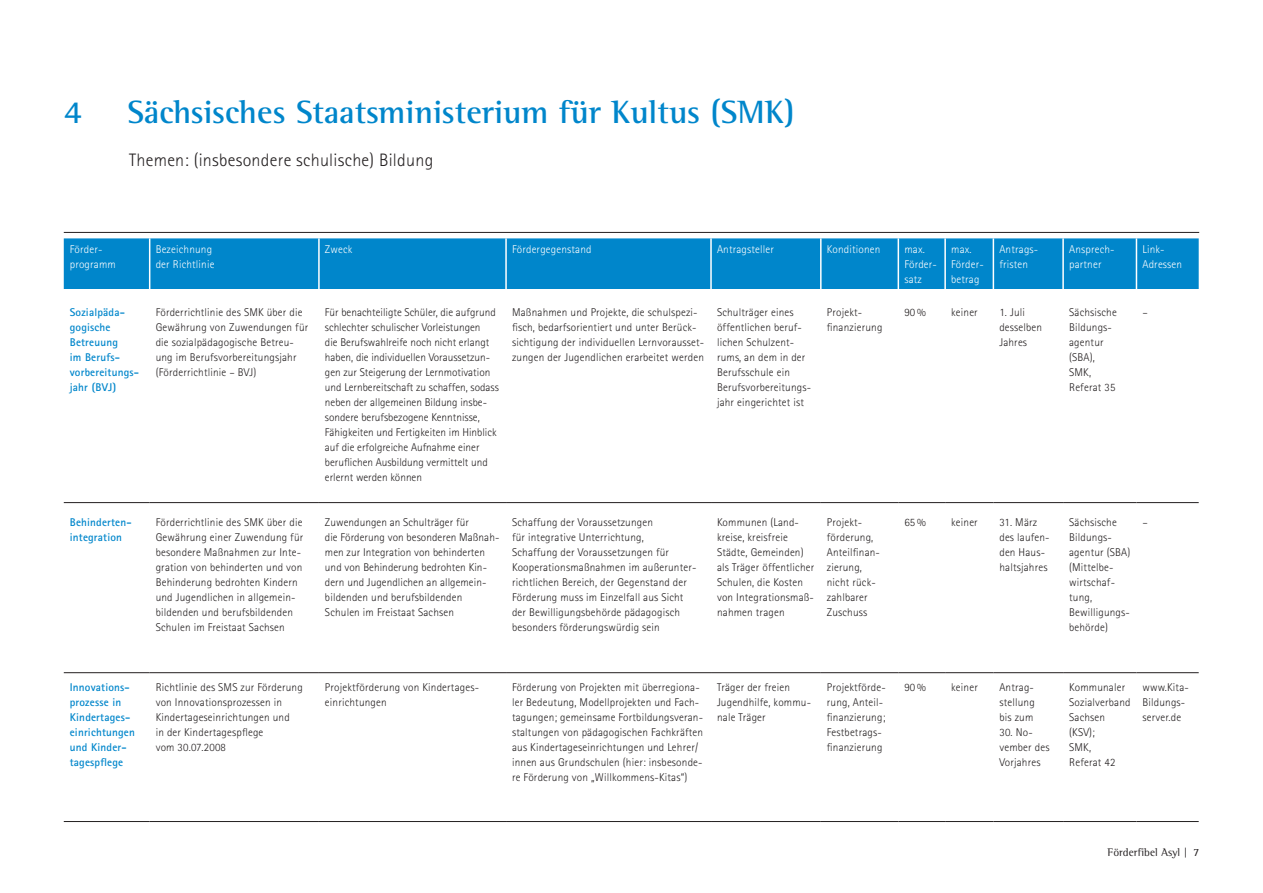
<style>
.page{position:relative;width:1263px;height:893px;background:#fff}
.page>*{position:absolute;margin:0;border:0;box-sizing:border-box;transform-origin:0 0}
.t1{font:700 33px "Rotis Semi Serif";color:#0086cb}
.t2{font:300 18px "Rotis Sans Serif";letter-spacing:.015em;color:#231f20}
.t3{font:300 11.25px/15px "Rotis Sans Serif";letter-spacing:.015em;color:#231f20}
.t4{font:300 11.25px/15px "Rotis Sans Serif";letter-spacing:.015em;color:#fff}
.t5{font:700 11.25px/15px "Rotis Sans Serif";letter-spacing:.015em;color:#0086cb}
.t6{font:11.25px "Rotis Semi Serif";letter-spacing:.01em;color:#231f20}
</style>
<div class="page">
<hr style="left:64px;top:232px;width:1135px;height:1px;background:#231f20">
<div style="left:64px;top:238px;width:1135px;height:51px;background:#0086cb"></div>
<hr style="left:149px;top:238px;width:1px;height:51px;background:#fff">
<hr style="left:318px;top:238px;width:2px;height:51px;background:#fff">
<hr style="left:505px;top:238px;width:2px;height:51px;background:#fff">
<hr style="left:710px;top:238px;width:2px;height:51px;background:#fff">
<hr style="left:820px;top:238px;width:1px;height:51px;background:#fff">
<hr style="left:897px;top:238px;width:2px;height:51px;background:#fff">
<hr style="left:944px;top:238px;width:2px;height:51px;background:#fff">
<hr style="left:993px;top:238px;width:1px;height:51px;background:#fff">
<hr style="left:1062px;top:238px;width:2px;height:51px;background:#fff">
<hr style="left:1136px;top:238px;width:1px;height:51px;background:#fff">
<hr style="left:64px;top:502px;width:86px;height:1px;background:#231f20">
<hr style="left:150px;top:502px;width:169px;height:1px;background:#231f20">
<hr style="left:319px;top:502px;width:187px;height:1px;background:#231f20">
<hr style="left:506px;top:502px;width:205px;height:1px;background:#231f20">
<hr style="left:711px;top:502px;width:110px;height:1px;background:#231f20">
<hr style="left:821px;top:502px;width:77px;height:1px;background:#231f20">
<hr style="left:898px;top:502px;width:47px;height:1px;background:#231f20">
<hr style="left:945px;top:502px;width:48px;height:1px;background:#231f20">
<hr style="left:993px;top:502px;width:70px;height:1px;background:#231f20">
<hr style="left:1063px;top:502px;width:73px;height:1px;background:#231f20">
<hr style="left:1136px;top:502px;width:63px;height:1px;background:#231f20">
<hr style="left:64px;top:672px;width:86px;height:1px;background:#231f20">
<hr style="left:150px;top:672px;width:169px;height:1px;background:#231f20">
<hr style="left:319px;top:672px;width:187px;height:1px;background:#231f20">
<hr style="left:506px;top:672px;width:205px;height:1px;background:#231f20">
<hr style="left:711px;top:672px;width:110px;height:1px;background:#231f20">
<hr style="left:821px;top:672px;width:77px;height:1px;background:#231f20">
<hr style="left:898px;top:672px;width:47px;height:1px;background:#231f20">
<hr style="left:945px;top:672px;width:48px;height:1px;background:#231f20">
<hr style="left:993px;top:672px;width:70px;height:1px;background:#231f20">
<hr style="left:1063px;top:672px;width:73px;height:1px;background:#231f20">
<hr style="left:1136px;top:672px;width:63px;height:1px;background:#231f20">
<hr style="left:64px;top:821px;width:86px;height:1px;background:#231f20">
<hr style="left:150px;top:821px;width:169px;height:1px;background:#231f20">
<hr style="left:319px;top:821px;width:187px;height:1px;background:#231f20">
<hr style="left:506px;top:821px;width:205px;height:1px;background:#231f20">
<hr style="left:711px;top:821px;width:110px;height:1px;background:#231f20">
<hr style="left:821px;top:821px;width:77px;height:1px;background:#231f20">
<hr style="left:898px;top:821px;width:47px;height:1px;background:#231f20">
<hr style="left:945px;top:821px;width:48px;height:1px;background:#231f20">
<hr style="left:993px;top:821px;width:70px;height:1px;background:#231f20">
<hr style="left:1063px;top:821px;width:73px;height:1px;background:#231f20">
<hr style="left:1136px;top:821px;width:63px;height:1px;background:#231f20">
<h1 class="t1" style="left:64px;top:92px;width:20px">4</h1>
<h1 class="t1" style="left:128px;top:92px;width:668px">Sächsisches Staatsministerium für Kultus (SMK)</h1>
<h2 class="t2" style="left:129px;top:150px;width:306px">Themen: (insbesondere schulische) Bildung</h2>
<p class="t4" style="left:70px;top:242px;width:48px">Förder&shy;programm</p>
<p class="t4" style="left:156px;top:242px;width:60px">Bezeichnung der Richtlinie</p>
<p class="t4" style="left:325px;top:242px;width:29px">Zweck</p>
<p class="t4" style="left:512px;top:242px;width:81px">Fördergegenstand</p>
<p class="t4" style="left:717px;top:242px;width:59px">Antragsteller</p>
<p class="t4" style="left:827px;top:242px;width:55px">Konditionen</p>
<p class="t4" style="left:904px;top:242px;width:34px">max.<br>Förder&shy;satz</p>
<p class="t4" style="left:951px;top:242px;width:33px">max.<br>Förder&shy;betrag</p>
<p class="t4" style="left:999px;top:242px;width:40px">Antrags&shy;fristen</p>
<p class="t4" style="left:1069px;top:242px;width:47px">Ansprech&shy;partner</p>
<p class="t4" style="left:1142px;top:242px;width:41px">Link-<br>Adressen</p>
<p class="t5" style="left:70px;top:305px;width:71px">Sozialpäda&shy;gogische<br>Betreuung<br>im Berufs&shy;vorbereitungs&shy;jahr (BVJ)</p>
<p class="t3" style="left:156px;top:305px;width:154px">Förderrichtlinie des SMK über die<br>Gewährung von Zuwendungen für die sozialpädagogische Betreu&shy;ung im Berufsvorbereitungsjahr (Förderrichtlinie – BVJ)</p>
<p class="t3" style="left:325px;top:305px;width:175px">Für benachteiligte Schüler, die aufgrund schlechter schulischer Vorleistungen<br>die Berufswahlreife noch nicht erlangt haben, die individuellen Voraussetzun&shy;gen zur Steigerung der Lernmotivation und Lernbereitschaft zu schaffen, sodass neben der allgemeinen Bildung insbe&shy;sondere berufsbezogene Kenntnisse, Fähigkeiten und Fertigkeiten im Hinblick auf die erfolgreiche Aufnahme einer beruflichen Ausbildung vermittelt und erlernt werden können</p>
<p class="t3" style="left:512px;top:305px;width:194px">Maßnahmen und Projekte, die schulspezi&shy;fisch, bedarfsorientiert und unter Berück&shy;sichtigung der individuellen Lernvorausset&shy;zungen der Jugendlichen erarbeitet werden</p>
<p class="t3" style="left:717px;top:305px;width:96px">Schulträger eines öffentlichen beruf&shy;lichen Schulzent&shy;rums, an dem in der<br>Berufsschule ein<br>Berufsvorbereitungs&shy;jahr eingerichtet ist</p>
<p class="t3" style="left:827px;top:305px;width:57px">Projekt&shy;finanzierung</p>
<p class="t3" style="left:904px;top:305px;width:23px">90%</p>
<p class="t3" style="left:951px;top:305px;width:28px">keiner</p>
<p class="t3" style="left:999px;top:305px;width:44px">1. Juli desselben<br>Jahres</p>
<p class="t3" style="left:1069px;top:305px;width:49px">Sächsische<br>Bildungs&shy;agentur (SBA),<br>SMK,<br>Referat 35</p>
<p class="t3" style="left:1142px;top:305px;width:7px">–</p>
<p class="t5" style="left:70px;top:515px;width:63px">Behinderten&shy;integration</p>
<p class="t3" style="left:156px;top:515px;width:149px">Förderrichtlinie des SMK über die<br>Gewährung einer Zuwendung für besondere Maßnahmen zur Inte&shy;gration von behinderten und von<br>Behinderung bedrohten Kindern und Jugendlichen in allgemein&shy;bildenden und berufsbildenden<br>Schulen im Freistaat Sachsen</p>
<p class="t3" style="left:325px;top:515px;width:176px">Zuwendungen an Schulträger für<br>die Förderung von besonderen Maßnah&shy;men zur Integration von behinderten und von Behinderung bedrohten Kin&shy;dern und Jugendlichen an allgemein&shy;bildenden und berufsbildenden Schulen im Freistaat Sachsen</p>
<p class="t3" style="left:512px;top:515px;width:186px">Schaffung der Voraussetzungen<br>für integrative Unterrichtung,<br>Schaffung der Voraussetzungen für Kooperationsmaßnahmen im außerunter&shy;richtlichen Bereich, der Gegenstand der Förderung muss im Einzelfall aus Sicht der Bewilligungsbehörde pädagogisch besonders förderungswürdig sein</p>
<p class="t3" style="left:717px;top:515px;width:99px">Kommunen (Land&shy;kreise, kreisfreie<br>Städte, Gemeinden) als Träger öffentlicher<br>Schulen, die Kosten von Integrationsmaß&shy;nahmen tragen</p>
<p class="t3" style="left:827px;top:515px;width:55px">Projekt&shy;förderung,<br>Anteilfinan&shy;zierung, nicht rück&shy;zahlbarer<br>Zuschuss</p>
<p class="t3" style="left:904px;top:515px;width:23px">65%</p>
<p class="t3" style="left:951px;top:515px;width:28px">keiner</p>
<p class="t3" style="left:999px;top:515px;width:52px">31. März des laufen&shy;den Haus&shy;haltsjahres</p>
<p class="t3" style="left:1069px;top:515px;width:63px">Sächsische<br>Bildungs&shy;agentur (SBA) (Mittelbe&shy;wirtschaf&shy;tung,<br>Bewilligungs&shy;behörde)</p>
<p class="t3" style="left:1142px;top:515px;width:7px">–</p>
<p class="t5" style="left:70px;top:679px;width:67px">Innovations&shy;prozesse in<br>Kindertages&shy;einrichtungen und Kinder&shy;tagespflege</p>
<p class="t3" style="left:156px;top:680px;width:149px">Richtlinie des SMS zur Förderung von Innovationsprozessen in<br>Kindertageseinrichtungen und<br>in der Kindertagespflege<br>vom 30.07.2008</p>
<p class="t3" style="left:325px;top:680px;width:154px">Projektförderung von Kindertages&shy;einrichtungen</p>
<p class="t3" style="left:512px;top:680px;width:193px">Förderung von Projekten mit überregiona&shy;ler Bedeutung, Modellprojekten und Fach&shy;tagungen; gemeinsame Fortbildungsveran&shy;staltungen von pädagogischen Fachkräften aus Kindertageseinrichtungen und Lehrer/ innen aus Grundschulen (hier: insbesonde&shy;re Förderung von „Willkommens-Kitas“)</p>
<p class="t3" style="left:717px;top:680px;width:96px">Träger der freien<br>Jugendhilfe, kommu&shy;nale Träger</p>
<p class="t3" style="left:827px;top:680px;width:60px">Projektförde&shy;rung, Anteil&shy;finanzierung;<br>Festbetrags&shy;finanzierung</p>
<p class="t3" style="left:904px;top:680px;width:23px">90%</p>
<p class="t3" style="left:951px;top:680px;width:28px">keiner</p>
<p class="t3" style="left:999px;top:680px;width:37px">Antrag&shy;stellung bis zum</p>
<p class="t3" style="left:999px;top:725px;width:52px">30. No&shy;vember des<br>Vorjahres</p>
<p class="t3" style="left:1069px;top:680px;width:63px">Kommunaler<br>Sozialverband<br>Sachsen (KSV);<br>SMK,<br>Referat 42</p>
<p class="t3" style="left:1142px;top:680px;width:48px">www.Kita-<br>Bildungs&shy;server.de</p>
<p class="t6" style="left:1107px;top:846px;width:93px">Förderfibel Asyl | 7</p>
</div>
